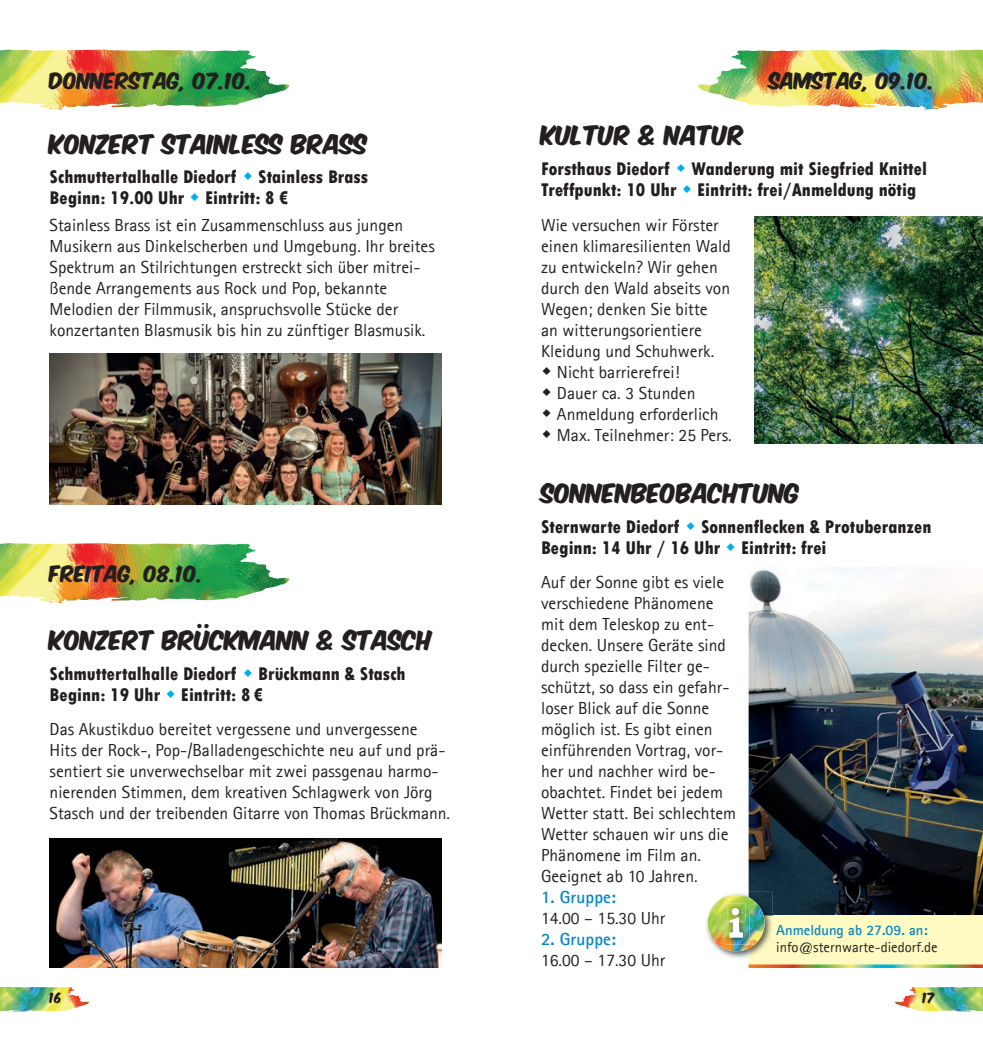
<style>
.page{position:relative;width:983px;height:1042px;background:#fff}
.page>*{position:absolute;margin:0;border:0;box-sizing:border-box;transform-origin:0 0}
.t1{font:22.75px "Komika Axis";color:#231f20}
.t2{font:800 condensed 19.25px/21px "Tw Cen";color:#231f20}
.t3{font:19.25px "Komika Axis";color:#231f20}
.t4{font:17.5px/21px "Agfa Rotis Sans Serif";color:#231f20}
.t5{font:700 17.5px "Agfa Rotis Sans Serif";color:#0386c9}
.t6{font:14.7px "Agfa Rotis Sans Serif";color:#231f20}
.t7{font:700 14.7px "Agfa Rotis Sans Serif";color:#0386c9}
.t8{font:12.25px "Komika Axis";color:#231f20}
</style>
<div class="page">
<img style="left:0;top:50px;width:237px;height:60px">
<img style="left:50px;top:353px;width:391px;height:151px">
<img style="left:697px;top:50px;width:181px;height:57px">
<img style="left:50px;top:838px;width:391px;height:129px">
<img style="left:754px;top:217px;width:228px;height:227px">
<img style="left:748px;top:567px;width:234px;height:349px">
<img style="left:0;top:987px;width:89px;height:24px">
<img style="left:895px;top:987px;width:77px;height:24px">
<img style="left:0;top:543px;width:237px;height:60px">
<div style="left:748px;top:916px;width:234px;height:50px;background:#fffac1"></div>
<img style="left:706px;top:892px;width:66px;height:67px">
<img style="left:707px;top:894px;width:57px;height:57px">
<img style="left:727px;top:903px;width:18px;height:10px">
<img style="left:724px;top:913px;width:25px;height:31px">
<svg style="left:729px;top:908px;width:13px;height:29px"></svg>
<svg style="left:748px;top:964px;width:234px;height:4px"></svg>
<p class="t3" style="left:50px;top:71px;width:204px">DONNERSTAG, 07.10.</p>
<h1 class="t1" style="left:50px;top:132px;width:319px">KONZERT STAINLESS BRASS</h1>
<p class="t2" style="left:50px;top:166px;width:320px">Schmuttertalhalle Diedorf Stainless Brass<br>Beginn: 19.00 Uhr Eintritt: 8 €</p>
<p class="t4" style="left:50px;top:214px;width:386px">Stainless Brass ist ein Zusammenschluss aus jungen Musikern aus Dinkelscherben und Umgebung. Ihr breites Spektrum an Stilrichtungen erstreckt sich über mitrei&shy;ßende Arrangements aus Rock und Pop, bekannte Melodien der Filmmusik, anspruchsvolle Stücke der konzertanten Blasmusik bis hin zu zünftiger Blasmusik.</p>
<p class="t3" style="left:50px;top:564px;width:155px">FREITAG, 08.10.</p>
<h1 class="t1" style="left:50px;top:628px;width:384px">KONZERT BRÜCKMANN &amp; STASCH</h1>
<p class="t2" style="left:50px;top:663px;width:357px">Schmuttertalhalle Diedorf Brückmann &amp; Stasch<br>Beginn: 19 Uhr Eintritt: 8 €</p>
<p class="t4" style="left:50px;top:718px;width:402px">Das Akustikduo bereitet vergessene und unvergessene<br>Hits der Rock-, Pop-/Balladengeschichte neu auf und prä&shy;sentiert sie unverwechselbar mit zwei passgenau harmo&shy;nierenden Stimmen, dem kreativen Schlagwerk von Jörg Stasch und der treibenden Gitarre von Thomas Brückmann.</p>
<p class="t3" style="left:768px;top:71px;width:167px">SAMSTAG, 09.10.</p>
<h1 class="t1" style="left:541px;top:124px;width:205px">KULTUR &amp; NATUR</h1>
<p class="t2" style="left:541px;top:158px;width:387px">Forsthaus Diedorf Wanderung mit Siegfried Knittel<br>Treffpunkt: 10 Uhr Eintritt: frei/Anmeldung nötig</p>
<p class="t4" style="left:541px;top:214px;width:179px">Wie versuchen wir Förster</p>
<p class="t4" style="left:541px;top:235px;width:191px">einen klimaresilienten Wald</p>
<p class="t4" style="left:541px;top:256px;width:178px">zu entwickeln? Wir gehen</p>
<p class="t4" style="left:541px;top:277px;width:190px">durch den Wald abseits von</p>
<p class="t4" style="left:541px;top:298px;width:168px">Wegen; denken Sie bitte</p>
<p class="t4" style="left:541px;top:319px;width:162px">an witterungsorientiere</p>
<p class="t4" style="left:541px;top:340px;width:175px">Kleidung und Schuhwerk.</p>
<p class="t4" style="left:557px;top:361px;width:124px">Nicht barrierefrei!</p>
<p class="t4" style="left:557px;top:382px;width:140px">Dauer ca. 3 Stunden</p>
<p class="t4" style="left:557px;top:403px;width:163px">Anmeldung erforderlich</p>
<p class="t4" style="left:557px;top:424px;width:176px">Max. Teilnehmer: 25 Pers.</p>
<h1 class="t1" style="left:541px;top:481px;width:260px">SONNENBEOBACHTUNG</h1>
<p class="t2" style="left:541px;top:516px;width:392px">Sternwarte Diedorf Sonnenflecken &amp; Protuberanzen<br>Beginn: 14 Uhr / 16 Uhr Eintritt: frei</p>
<p class="t4" style="left:541px;top:571px;width:197px">Auf der Sonne gibt es viele verschiedene Phänomene mit dem Teleskop zu ent&shy;decken. Unsere Geräte sind durch spezielle Filter ge&shy;schützt, so dass ein gefahr&shy;loser Blick auf die Sonne möglich ist. Es gibt einen einführenden Vortrag, vor&shy;her und nachher wird be&shy;obachtet. Findet bei jedem<br>Wetter statt. Bei schlechtem<br>Wetter schauen wir uns die<br>Phänomene im Film an.<br>Geeignet ab 10 Jahren.</p>
<p class="t5" style="left:541px;top:886px;width:76px">1. Gruppe:</p>
<p class="t4" style="left:541px;top:907px;width:126px">14.00 – 15.30 Uhr</p>
<p class="t5" style="left:541px;top:928px;width:76px">2. Gruppe:</p>
<p class="t4" style="left:541px;top:949px;width:126px">16.00 – 17.30 Uhr</p>
<p class="t7" style="left:776px;top:920px;width:153px">Anmeldung ab 27.09. an:</p>
<p class="t6" style="left:776px;top:938px;width:163px">info@sternwarte-diedorf.de</p>
<p class="t8" style="left:50px;top:991px;width:14px">16</p>
<p class="t8" style="left:922px;top:991px;width:14px">17</p>
</div>
